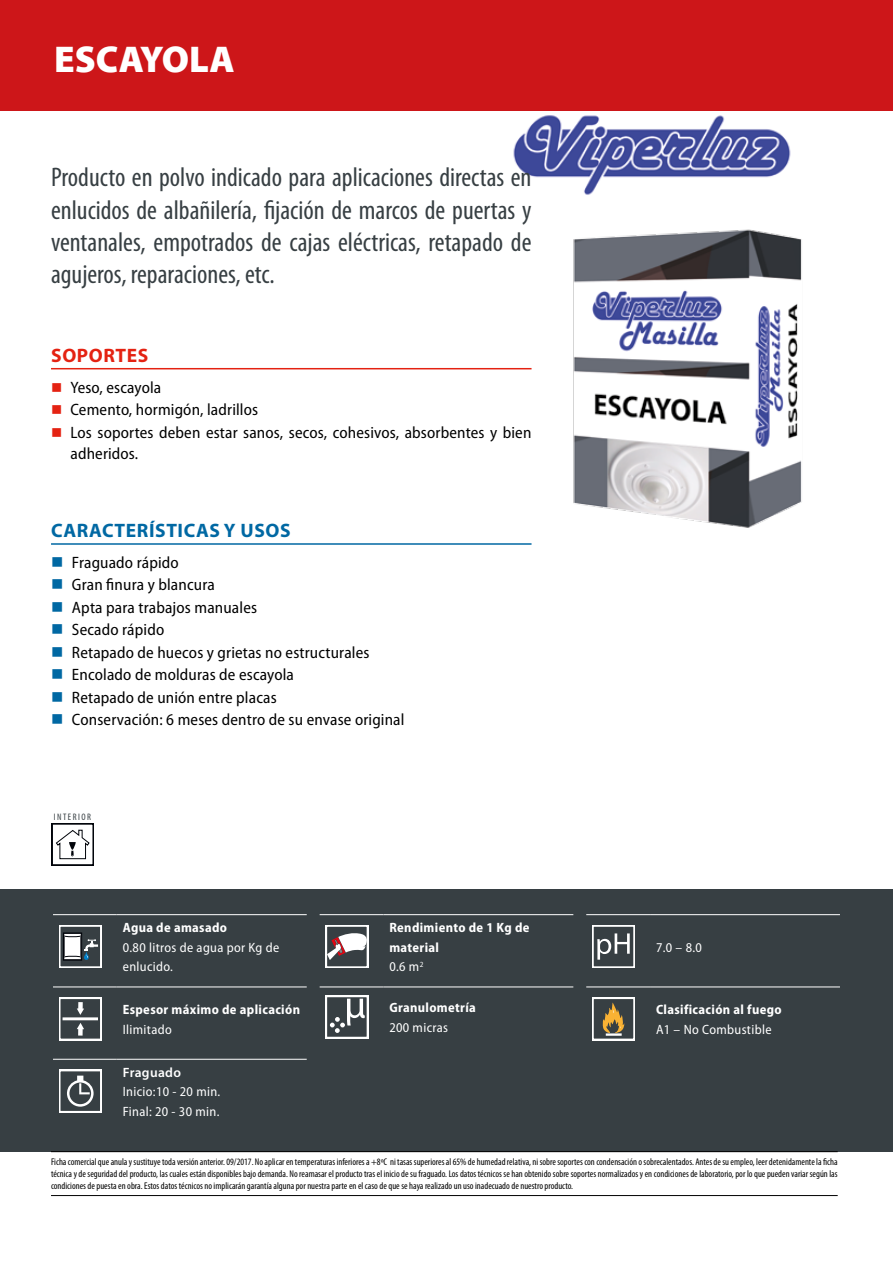
<style>
.page{position:relative;width:893px;height:1263px;background:#fff}
.page>*{position:absolute;margin:0;border:0;box-sizing:border-box;transform-origin:0 0}
.t1{font:900 37.5px "Myriad Pro";color:#fff}
.t2{font:condensed 27px/32.4px "Myriad Pro";color:#373f43;text-align:justify}
.t3{font:700 19.5px "Myriad Pro";letter-spacing:.03em;color:#0068a3}
.t4{font:700 19.5px "Myriad Pro";letter-spacing:.03em;color:#e42212}
.t5{font:semi-condensed 16.5px/22.5px "Myriad Pro";letter-spacing:.01em;color:#000}
.t6{font:semi-condensed 13.5px/19.5px "Myriad Pro";letter-spacing:.025em;color:#fff}
.t7{font:700 semi-condensed 13.5px/19.5px "Myriad Pro";letter-spacing:.025em;color:#fff}
.t8{font:600 13.5px "Myriad Pro";letter-spacing:.025em;color:#fff}
.t9{font:condensed 9.75px/12px "Myriad Pro";color:#000;text-align:justify}
.t10{font:condensed 9.45px "Myriad Pro";letter-spacing:.155em;color:#373f43}
.s1{font-weight:400}
</style>
<div class="page">
<div style="left:0;top:0;width:893px;height:111px;background:#cd1619"></div>
<div style="left:0;top:889px;width:893px;height:263px;background:#373f43"></div>
<hr style="left:51px;top:1151px;width:787px;height:1px;background:#000">
<hr style="left:51px;top:1195px;width:787px;height:1px;background:#000">
<img style="left:513px;top:115px;width:278px;height:80px">
<hr style="left:51px;top:368px;width:480px;height:1px;background:#e42212">
<hr style="left:51px;top:543px;width:480px;height:2px;background:#0068a3">
<svg style="left:51px;top:823px;width:43px;height:43px"></svg>
<hr style="left:53px;top:914px;width:64px;height:1px;background:#fff">
<hr style="left:117px;top:914px;width:190px;height:1px;background:#fff">
<hr style="left:53px;top:986px;width:64px;height:1px;background:#fff">
<hr style="left:117px;top:986px;width:190px;height:1px;background:#fff">
<hr style="left:53px;top:1059px;width:64px;height:1px;background:#fff">
<hr style="left:117px;top:1059px;width:190px;height:1px;background:#fff">
<svg style="left:59px;top:925px;width:43px;height:43px"></svg>
<svg style="left:59px;top:997px;width:43px;height:43px"></svg>
<svg style="left:59px;top:1070px;width:43px;height:42px"></svg>
<hr style="left:320px;top:914px;width:63px;height:1px;background:#fff">
<hr style="left:383px;top:914px;width:190px;height:1px;background:#fff">
<hr style="left:320px;top:986px;width:63px;height:1px;background:#fff">
<hr style="left:383px;top:986px;width:190px;height:1px;background:#fff">
<svg style="left:326px;top:925px;width:42px;height:43px"></svg>
<svg style="left:326px;top:996px;width:42px;height:42px"></svg>
<hr style="left:586px;top:914px;width:64px;height:1px;background:#fff">
<hr style="left:650px;top:914px;width:190px;height:1px;background:#fff">
<hr style="left:586px;top:986px;width:64px;height:1px;background:#fff">
<hr style="left:650px;top:986px;width:190px;height:1px;background:#fff">
<svg style="left:592px;top:925px;width:43px;height:43px"></svg>
<svg style="left:592px;top:997px;width:43px;height:43px;background:#77705e"></svg>
<div style="left:606px;top:1033px;width:16px;height:3px;border:2px solid #fff"></div>
<img style="left:573px;top:229px;width:229px;height:299px">
<h1 class="t1" style="left:54px;top:38px;width:182px">ESCAYOLA</h1>
<h2 class="t2" style="left:51px;top:161px;width:482px">Producto en polvo indicado para aplicaciones directas en enlucidos de albañilería, fijación de marcos de puertas y ventanales, empotrados de cajas eléctricas, retapado de agujeros, reparaciones, etc.</h2>
<h3 class="t4" style="left:51px;top:342px;width:99px">SOPORTES</h3>
<h3 class="t5" style="left:70px;top:376px;width:462px">Yeso, escayola<br>Cemento, hormigón, ladrillos<br>Los soportes deben estar sanos, secos, cohesivos, absorbentes y bien</h3>
<h3 class="t5" style="left:70px;top:442px;width:69px">adheridos.</h3>
<h3 class="t3" style="left:51px;top:518px;width:241px">CARACTERÍSTICAS Y USOS</h3>
<p class="t5" style="left:72px;top:551px;width:334px">Fraguado rápido<br>Gran finura y blancura<br>Apta para trabajos manuales<br>Secado rápido<br>Retapado de huecos y grietas no estructurales<br>Encolado de molduras de escayola<br>Retapado de unión entre placas<br>Conservación: 6 meses dentro de su envase original</p>
<p class="t10" style="left:54px;top:811px;width:39px">INTERIOR</p>
<h3 class="t7" style="left:123px;top:918px;width:106px">Agua de amasado</h3>
<h3 class="t6" style="left:123px;top:938px;width:158px">0.80 litros de agua por Kg de enlucido.</h3>
<h3 class="t7" style="left:123px;top:1000px;width:179px">Espesor máximo de aplicación</h3>
<h3 class="t6" style="left:123px;top:1020px;width:51px">Ilimitado</h3>
<h3 class="t8" style="left:123px;top:1063px;width:60px">Fraguado</h3>
<h3 class="t6" style="left:123px;top:1082px;width:99px">Inicio:10 - 20 min.<br>Final: 20 - 30 min.</h3>
<h3 class="t7" style="left:389px;top:918px;width:142px">Rendimiento de 1 Kg de material<br><span class="s1">0.6 m</span><sup>2</sup></h3>
<h3 class="t7" style="left:389px;top:998px;width:88px">Granulometría</h3>
<h3 class="t6" style="left:389px;top:1018px;width:60px">200 micras</h3>
<h3 class="t6" style="left:656px;top:938px;width:47px">7.0 – 8.0</h3>
<h3 class="t7" style="left:656px;top:1000px;width:127px">Clasificación al fuego</h3>
<h3 class="t6" style="left:656px;top:1020px;width:117px">A1 – No Combustible</h3>
<p class="t9" style="left:51px;top:1155px;width:788px">Ficha comercial que anula y sustituye toda versión anterior. 09/2017. No aplicar en temperaturas inferiores a +8ºC ni tasas superiores al 65% de humedad relativa, ni sobre soportes con condensación o sobrecalentados. Antes de su empleo, leer detenidamente la ficha técnica y de seguridad del producto, las cuales están disponibles bajo demanda. No reamasar el producto tras el inicio de su fraguado. Los datos técnicos se han obtenido sobre soportes normalizados y en condiciones de laboratorio, por lo que pueden variar según las condiciones de puesta en obra. Estos datos técnicos no implicarán garantía alguna por nuestra parte en el caso de que se haya realizado un uso inadecuado de nuestro producto.</p>
</div>
